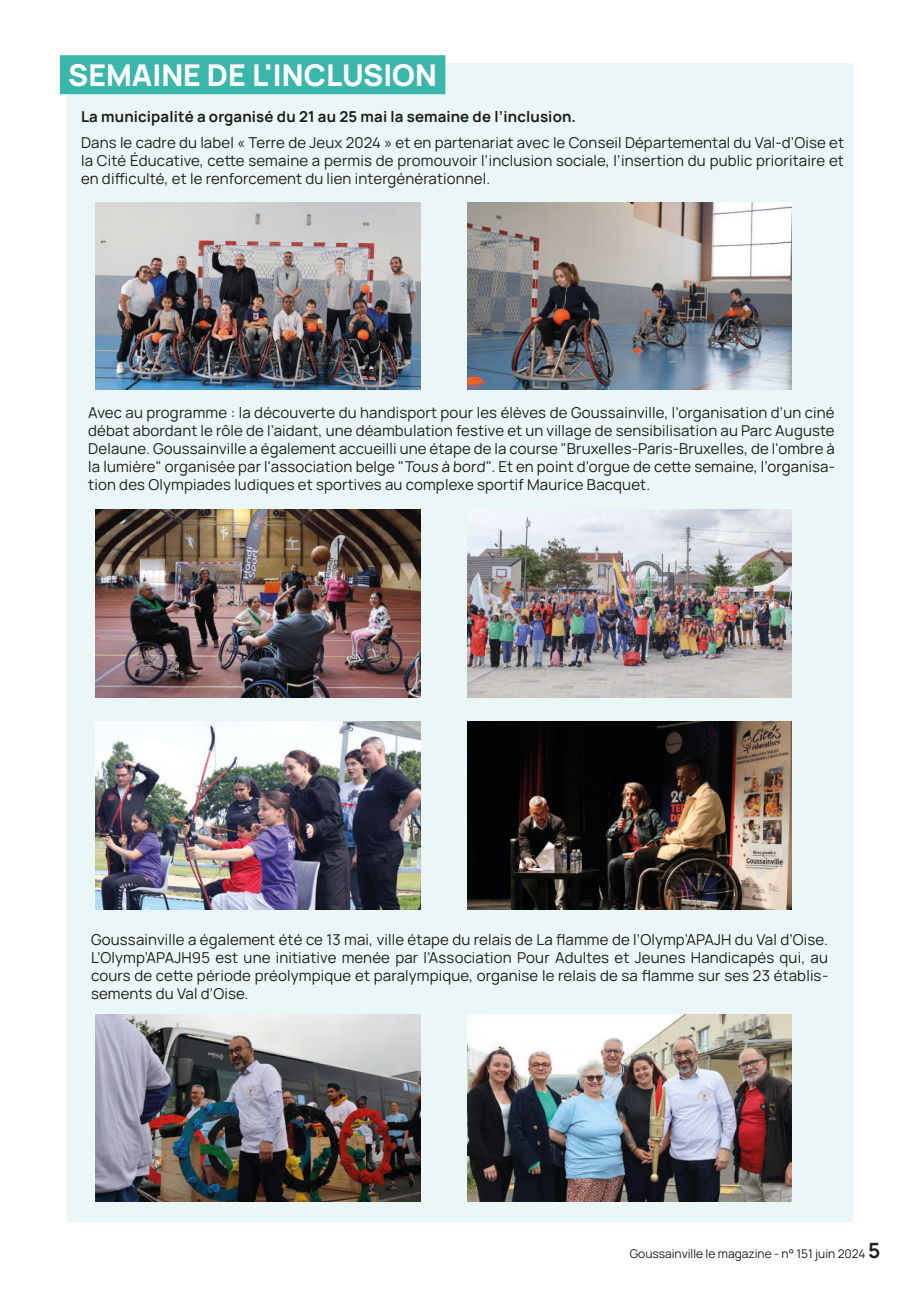
<style>
.page{position:relative;width:919px;height:1289px;background:#fff}
.page>*{position:absolute;margin:0;border:0;box-sizing:border-box;transform-origin:0 0}
.t1{font:800 30px "Manrope";color:#fff}
.t2{font:15px/18px "Manrope";letter-spacing:.01em;color:#1d1d1b;text-align:justify}
.t3{font:700 15px "Manrope";letter-spacing:.01em;color:#1d1d1b}
.t4{font:12px "Manrope";color:#1d1d1b}
.s1{font-weight:700;font-size:21px}
</style>
<div class="page">
<div style="left:67px;top:63px;width:785px;height:1159px;background:#ebf7f6"></div>
<div style="left:60px;top:55px;width:385px;height:39px;background:#3ab6ab"></div>
<img style="left:96px;top:202px;width:324px;height:187px">
<img style="left:467px;top:202px;width:324px;height:187px">
<img style="left:96px;top:1014px;width:324px;height:187px">
<img style="left:467px;top:1014px;width:324px;height:187px">
<img style="left:96px;top:721px;width:324px;height:188px">
<img style="left:467px;top:510px;width:324px;height:187px">
<img style="left:96px;top:510px;width:324px;height:187px">
<img style="left:467px;top:721px;width:324px;height:188px">
<h1 class="t1" style="left:68px;top:54px;width:370px">SEMAINE DE L'INCLUSION</h1>
<p class="t3" style="left:81px;top:106px;width:496px">La municipalité a organisé du 21 au 25 mai la semaine de l’inclusion.</p>
<p class="t2" style="left:81px;top:133px;width:764px">Dans le cadre du label « Terre de Jeux 2024 » et en partenariat avec le Conseil Départemental du Val-d’Oise et la Cité Éducative, cette semaine a permis de promouvoir l’inclusion sociale, l’insertion du public prioritaire et en difficulté, et le renforcement du lien intergénérationnel.</p>
<p class="t2" style="left:88px;top:402px;width:748px">Avec au programme : la découverte du handisport pour les élèves de Goussainville, l’organisation d’un ciné débat abordant le rôle de l’aidant, une déambulation festive et un village de sensibilisation au Parc Auguste Delaune. Goussainville a également accueilli une étape de la course "Bruxelles-Paris-Bruxelles, de l'ombre à la lumière" organisée par l'association belge "Tous à bord". Et en point d’orgue de cette semaine, l’organisa&shy;tion des Olympiades ludiques et sportives au complexe sportif Maurice Bacquet.</p>
<p class="t2" style="left:91px;top:930px;width:738px">Goussainville a également été ce 13 mai, ville étape du relais de La flamme de l’Olymp’APAJH du Val d’Oise.<br>L’Olymp’APAJH95 est une initiative menée par l’Association Pour Adultes et Jeunes Handicapés qui, au cours de cette période préolympique et paralympique, organise le relais de sa flamme sur ses 23 établis&shy;sements du Val d’Oise.</p>
<p class="t4" style="left:629px;top:1245px;width:252px">Goussainville le magazine - n° 151 juin 2024 <span class="s1">5</span></p>
</div>
